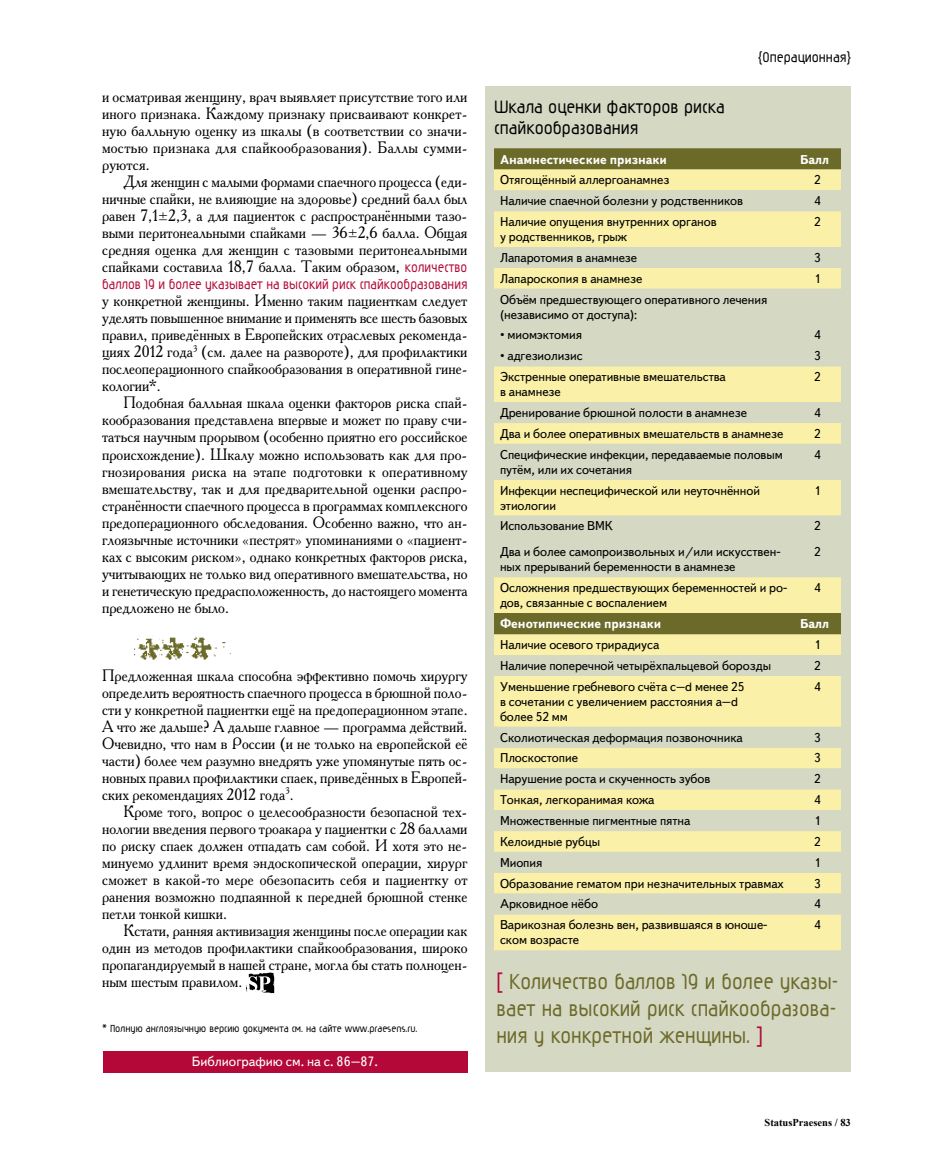
<style>
.page{position:relative;width:936px;height:1170px;background:#fff}
.page>*{position:absolute;margin:0;border:0;box-sizing:border-box;transform-origin:0 0}
.t1{font:700 25.5px/27px "Magic";color:#6c6a29;text-align:justify}
.t2{font:700 21px/21px "Magic";color:#000}
.t3{font:16.5px/17px "Academy";color:#000;text-align:justify;scale:.95 1}
.t4{font:700 16.5px "Magic";color:#b30838;scale:.95 1}
.t5{font:700 16.5px "Magic";color:#000}
.t6{font:13.5px "Text";color:#fff}
.t7{font:12.75px/15px "Text";letter-spacing:-.005em;color:#000}
.t8{font:700 12.75px "Text";letter-spacing:-.005em;color:#fff}
.t9{font:700 12px "Magic";color:#000}
.t10{font:700 10.5px "Times New Roman";color:#000}
.s1{font-family:"Magic";font-weight:700;color:#b30838}
.s2{color:#b30838}
</style>
<div class="page">
<div style="left:103px;top:1050px;width:364px;height:21px;background:#b30838"></div>
<div style="left:485px;top:86px;width:365px;height:985px;background:#d5d8c3"></div>
<div style="left:494px;top:148px;width:346px;height:21px;background:#6c6a29"></div>
<div style="left:494px;top:169px;width:346px;height:781px;background:#faf0a8"></div>
<svg style="left:494px;top:190px;width:346px;height:724px"></svg>
<div style="left:494px;top:613px;width:346px;height:21px;background:#6c6a29"></div>
<img style="left:134px;top:636px;width:97px;height:24px">
<svg style="left:246px;top:972px;width:28px;height:20px"></svg>
<p class="t3" style="left:102px;top:88px;width:386px">и осматривая женщину, врач выявляет присутствие того или иного признака. Каждому признаку присваивают конкрет&shy;ную балльную оценку из шкалы (в соответствии со значи&shy;мостью признака для спайкообразования). Баллы сумми&shy;руются.</p>
<p class="t3" style="left:102px;top:173px;width:386px;text-indent:21px">Для женщин с малыми формами спаечного процесса (еди&shy;ничные спайки, не влияющие на здоровье) средний балл был равен 7,1±2,3, а для пациенток с распространёнными тазо&shy;выми перитонеальными спайками — 36±2,6 балла. Общая средняя оценка для женщин с тазовыми перитонеальными спайками составила 18,7 балла. Таким образом, <span class="s1">количество</span></p>
<p class="t4" style="left:102px;top:276px;width:386px">баллов 19 и более указывает на высокий риск спайкообразования</p>
<p class="t3" style="left:102px;top:292px;width:386px">у конкретной женщины. Именно таким пациенткам следует уделять повышенное внимание и применять все шесть базовых правил, приведённых в Европейских отраслевых рекоменда&shy;циях 2012 года<sup>3</sup> (см. далее на развороте), для профилактики послеоперационного спайкообразования в оперативной гине&shy;кологии*.</p>
<p class="t3" style="left:102px;top:394px;width:386px;text-indent:21px">Подобная балльная шкала оценки факторов риска спай&shy;кообразования представлена впервые и может по праву счи&shy;таться научным прорывом (особенно приятно его российское происхождение). Шкалу можно использовать как для про&shy;гнозирования риска на этапе подготовки к оперативному вмешательству, так и для предварительной оценки распро&shy;странённости спаечного процесса в программах комплексного предоперационного обследования. Особенно важно, что ан&shy;глоязычные источники «пестрят» упоминаниями о «пациент&shy;ках с высоким риском», однако конкретных факторов риска, учитывающих не только вид оперативного вмешательства, но и генетическую предрасположенность, до настоящего момента предложено не было.</p>
<p class="t3" style="left:102px;top:666px;width:386px">Предложенная шкала способна эффективно помочь хирургу определить вероятность спаечного процесса в брюшной поло&shy;сти у конкретной пациентки ещё на предоперационном этапе.<br>А что же дальше? А дальше главное — программа действий.<br>Очевидно, что нам в России (и не только на европейской её части) более чем разумно внедрять уже упомянутые пять ос&shy;новных правил профилактики спаек, приведённых в Европей&shy;ских рекомендациях 2012 года<sup>3</sup>.</p>
<p class="t3" style="left:102px;top:802px;width:386px;text-indent:21px">Кроме того, вопрос о целесообразности безопасной тех&shy;нологии введения первого троакара у пациентки с 28 баллами по риску спаек должен отпадать сам собой. И хотя это не&shy;минуемо удлинит время эндоскопической операции, хирург сможет в какой-то мере обезопасить себя и пациентку от ранения возможно подпаянной к передней брюшной стенке петли тонкой кишки.</p>
<p class="t3" style="left:102px;top:921px;width:386px;text-indent:21px">Кстати, ранняя активизация женщины после операции как один из методов профилактики спайкообразования, широко пропагандируемый в нашей стране, могла бы стать полноцен&shy;ным шестым правилом.</p>
<p class="t9" style="left:102px;top:1022px;width:317px">* Полную англоязычную версию документа см. на сайте www.praesens.ru.</p>
<p class="t6" style="left:192px;top:1053px;width:188px">Библиографию см. на с. 86–87.</p>
<p class="t5" style="left:758px;top:49px;width:94px">{Операционная}</p>
<p class="t2" style="left:494px;top:97px;width:232px">Шкала оценки факторов риска спайкообразования</p>
<p class="t8" style="left:500px;top:152px;width:168px">Анамнестические признаки</p>
<p class="t8" style="left:800px;top:152px;width:31px">Балл</p>
<p class="t7" style="left:500px;top:173px;width:171px">Отягощённый аллергоанамнез</p>
<p class="t7" style="left:814px;top:173px;width:8px">2</p>
<p class="t7" style="left:500px;top:194px;width:245px">Наличие спаечной болезни у родственников</p>
<p class="t7" style="left:814px;top:194px;width:8px">4</p>
<p class="t7" style="left:500px;top:215px;width:218px">Наличие опущения внутренних органов у родственников, грыж</p>
<p class="t7" style="left:814px;top:215px;width:8px">2</p>
<p class="t7" style="left:500px;top:251px;width:139px">Лапаротомия в анамнезе</p>
<p class="t7" style="left:814px;top:251px;width:8px">3</p>
<p class="t7" style="left:500px;top:271px;width:144px">Лапароскопия в анамнезе</p>
<p class="t7" style="left:814px;top:271px;width:8px">1</p>
<p class="t7" style="left:500px;top:292px;width:269px">Объём предшествующего оперативного лечения (независимо от доступа):</p>
<p class="t7" style="left:500px;top:328px;width:84px">• миомэктомия</p>
<p class="t7" style="left:814px;top:328px;width:8px">4</p>
<p class="t7" style="left:500px;top:349px;width:84px">• адгезиолизис</p>
<p class="t7" style="left:814px;top:349px;width:8px">3</p>
<p class="t7" style="left:500px;top:370px;width:227px">Экстренные оперативные вмешательства в анамнезе</p>
<p class="t7" style="left:814px;top:370px;width:8px">2</p>
<p class="t7" style="left:500px;top:406px;width:248px">Дренирование брюшной полости в анамнезе</p>
<p class="t7" style="left:814px;top:406px;width:8px">4</p>
<p class="t7" style="left:500px;top:426px;width:285px">Два и более оперативных вмешательств в анамнезе</p>
<p class="t7" style="left:814px;top:426px;width:8px">2</p>
<p class="t7" style="left:500px;top:447px;width:284px">Специфические инфекции, передаваемые половым путём, или их сочетания</p>
<p class="t7" style="left:814px;top:447px;width:8px">4</p>
<p class="t7" style="left:500px;top:483px;width:261px">Инфекции неспецифической или неуточнённой этиологии</p>
<p class="t7" style="left:814px;top:483px;width:8px">1</p>
<p class="t7" style="left:500px;top:519px;width:114px">Использование ВМК</p>
<p class="t7" style="left:814px;top:519px;width:8px">2</p>
<p class="t7" style="left:500px;top:545px;width:282px">Два и более самопроизвольных и/или искусствен&shy;ных прерываний беременности в анамнезе</p>
<p class="t7" style="left:814px;top:545px;width:8px">2</p>
<p class="t7" style="left:500px;top:581px;width:289px">Осложнения предшествующих беременностей и ро&shy;дов, связанные с воспалением</p>
<p class="t7" style="left:814px;top:581px;width:8px">4</p>
<p class="t8" style="left:500px;top:616px;width:163px">Фенотипические признаки</p>
<p class="t8" style="left:800px;top:616px;width:31px">Балл</p>
<p class="t7" style="left:500px;top:638px;width:161px">Наличие осевого трирадиуса</p>
<p class="t7" style="left:814px;top:638px;width:8px">1</p>
<p class="t7" style="left:500px;top:658px;width:272px">Наличие поперечной четырёхпальцевой борозды</p>
<p class="t7" style="left:814px;top:658px;width:8px">2</p>
<p class="t7" style="left:500px;top:679px;width:246px">Уменьшение гребневого счёта c–d менее 25 в сочетании с увеличением расстояния a–d более 52 мм</p>
<p class="t7" style="left:814px;top:679px;width:8px">4</p>
<p class="t7" style="left:500px;top:730px;width:244px">Сколиотическая деформация позвоночника</p>
<p class="t7" style="left:814px;top:730px;width:8px">3</p>
<p class="t7" style="left:500px;top:751px;width:79px">Плоскостопие</p>
<p class="t7" style="left:814px;top:751px;width:8px">3</p>
<p class="t7" style="left:500px;top:772px;width:212px">Нарушение роста и скученность зубов</p>
<p class="t7" style="left:814px;top:772px;width:8px">2</p>
<p class="t7" style="left:500px;top:793px;width:156px">Тонкая, легкоранимая кожа</p>
<p class="t7" style="left:814px;top:793px;width:8px">4</p>
<p class="t7" style="left:500px;top:813px;width:192px">Множественные пигментные пятна</p>
<p class="t7" style="left:814px;top:813px;width:8px">1</p>
<p class="t7" style="left:500px;top:834px;width:102px">Келоидные рубцы</p>
<p class="t7" style="left:814px;top:834px;width:8px">2</p>
<p class="t7" style="left:500px;top:855px;width:44px">Миопия</p>
<p class="t7" style="left:814px;top:855px;width:8px">1</p>
<p class="t7" style="left:500px;top:876px;width:285px">Образование гематом при незначительных травмах</p>
<p class="t7" style="left:814px;top:876px;width:8px">3</p>
<p class="t7" style="left:500px;top:897px;width:99px">Арковидное нёбо</p>
<p class="t7" style="left:814px;top:897px;width:8px">4</p>
<p class="t7" style="left:500px;top:918px;width:269px">Варикозная болезнь вен, развившаяся в юноше&shy;ском возрасте</p>
<p class="t7" style="left:814px;top:918px;width:8px">4</p>
<h1 class="t1" style="left:496px;top:968px;width:343px"><span class="s2">[</span> Количество баллов 19 и более указы&shy;вает на высокий риск спайкообразова&shy;ния у конкретной женщины. <span class="s2">]</span></h1>
<p class="t10" style="left:764px;top:1115px;width:88px">StatusPraesens / 83</p>
</div>
